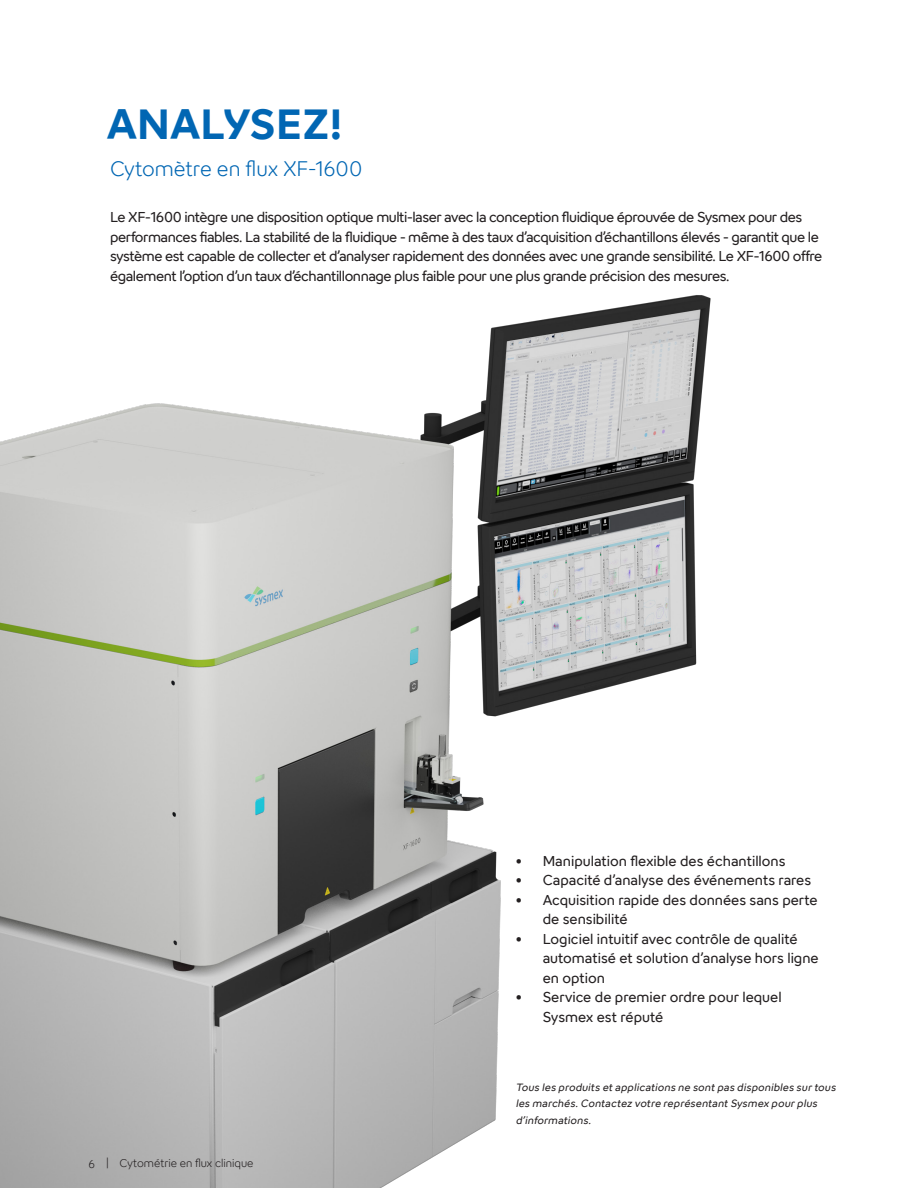
<style>
.page{position:relative;width:918px;height:1188px;background:#fff}
.page>*{position:absolute;margin:0;border:0;box-sizing:border-box;transform-origin:0 0}
.t1{font:700 42px "Sysmex";letter-spacing:.005em;color:#0166b3}
.t2{font:300 21px "Sysmex";color:#0166b3}
.t3{font:14.25px/19.5px "Sysmex";letter-spacing:-.03em;color:#231f20}
.t4{font:14.25px/19.5px "Sysmex";color:#231f20}
.t5{font:300 11.25px "Sysmex";color:#231f20}
.t6{font:italic 10.5px/16.5px "Sysmex";color:#231f20}
</style>
<div class="page">
<img style="left:0;top:295px;width:711px;height:893px">
<p class="t1" style="left:107px;top:97px;width:238px">ANALYSEZ!</p>
<p class="t2" style="left:110px;top:155px;width:254px">Cytomètre en flux XF-1600</p>
<p class="t3" style="left:110px;top:207px;width:714px">Le XF-1600 intègre une disposition optique multi-laser avec la conception fluidique éprouvée de Sysmex pour des performances fiables. La stabilité de la fluidique - même à des taux d’acquisition d’échantillons élevés - garantit que le système est capable de collecter et d’analyser rapidement des données avec une grande sensibilité. Le XF-1600 offre également l’option d’un taux d’échantillonnage plus faible pour une plus grande précision des mesures.</p>
<p class="t4" style="left:516px;top:850px;width:271px">• Manipulation flexible des échantillons</p>
<p class="t4" style="left:516px;top:870px;width:297px">• Capacité d’analyse des événements rares</p>
<p class="t4" style="left:543px;top:889px;width:277px;text-indent:-27px">• Acquisition rapide des données sans perte de sensibilité</p>
<p class="t4" style="left:543px;top:928px;width:278px;text-indent:-27px">• Logiciel intuitif avec contrôle de qualité automatisé et solution d’analyse hors ligne en option</p>
<p class="t4" style="left:543px;top:987px;width:241px;text-indent:-27px">• Service de premier ordre pour lequel<br>Sysmex est réputé</p>
<p class="t5" style="left:89px;top:1156px;width:8px">6</p>
<p class="t5" style="left:106px;top:1156px;width:149px">| Cytométrie en flux clinique</p>
<p class="t6" style="left:516px;top:1079px;width:324px">Tous les produits etapplications ne sontpas disponibles surtous les marchés.Contactez votre représentantSysmex pourplus d’informations.</p>
</div>
